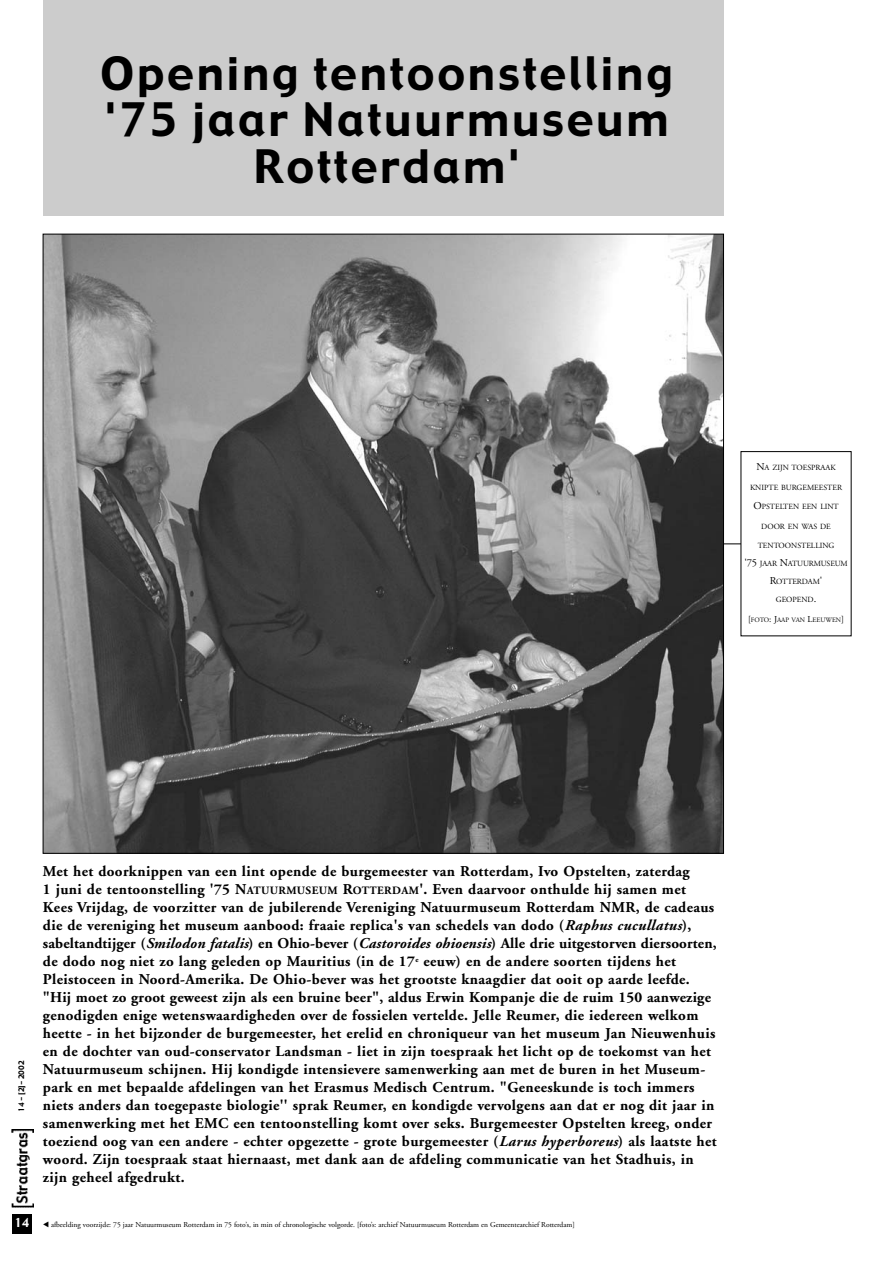
<style>
.page{position:relative;width:893px;height:1263px;background:#fff}
.page>*{position:absolute;margin:0;border:0;box-sizing:border-box;transform-origin:0 0}
.t1{font:45px/46.5px "Gadget";letter-spacing:.06em;color:#000;text-align:center}
.t2{font:700 15px/18px "Adobe Garamond";letter-spacing:.025em;color:#000}
.t3{font:12px "Gadget";color:#fff}
.t4{font:7.8px "Adobe Garamond";color:#000}
.t5{font:7.5px "Adobe Garamond";color:#000}
.t6{font:7.5px "Gadget";color:#000}
.t7{font:6.75px "Adobe Garamond";color:#000}
.s1{font-size:10.5px}
.s2{font-size:9px}
.s3{font-size:11.25px}
.s4{font-style:italic}
</style>
<div class="page">
<img style="left:12px;top:1130px;width:21px;height:78px">
<div style="left:12px;top:1214px;width:20px;height:19px;background:#000"></div>
<svg style="left:723px;top:544px;width:18px;height:1px"></svg>
<div style="left:43px;top:0;width:680px;height:216px;background:#ccc"></div>
<img style="left:45px;top:236px;width:676px;height:615px">
<h1 class="t1" style="left:101px;top:53px;width:574px">Opening tentoonstelling '75 jaar Natuurmuseum<br>Rotterdam'</h1>
<p class="t4" style="left:756px;top:465px;width:81px"><span class="s1">N</span>A ZIJN TOESPRAAK</p>
<p class="t4" style="left:750px;top:484px;width:94px">KNIPTE BURGEMEESTER</p>
<p class="t4" style="left:753px;top:504px;width:87px"><span class="s1">O</span>PSTELTEN EEN LINT</p>
<p class="t4" style="left:761px;top:523px;width:71px">DOOR EN WAS DE</p>
<p class="t4" style="left:757px;top:543px;width:78px">TENTOONSTELLING</p>
<p class="t4" style="left:744px;top:561px;width:105px"><span class="s1">'75</span> JAAR <span class="s1">N</span>ATUURMUSEUM</p>
<p class="t4" style="left:769px;top:579px;width:54px"><span class="s1">R</span>OTTERDAM<span class="s1">'</span></p>
<p class="t4" style="left:775px;top:597px;width:42px">GEOPEND<span class="s1">.</span></p>
<p class="t7" style="left:748px;top:617px;width:98px"><span class="s2">[</span>FOTO<span class="s2">: J</span>AAP VAN <span class="s2">L</span>EEUWEN<span class="s2">]</span></p>
<p class="t6" style="left:19px;top:1112px;width:52px;rotate:-90deg">14 - [2]- 2002</p>
<p class="t3" style="left:15px;top:1218px;width:16px">14</p>
<p class="t2" style="left:43px;top:864px;width:675px">Met het doorknippen van een lint opende de burgemeester van Rotterdam, Ivo Opstelten, zaterdag<br>1 juni de tentoonstelling '75 N<span class="s3">ATUURMUSEUM</span> R<span class="s3">OTTERDAM</span>'. Even daarvoor onthulde hij samen met Kees Vrijdag, de voorzitter van de jubilerende Vereniging Natuurmuseum Rotterdam NMR, de cadeaus die de vereniging het museum aanbood: fraaie replica's van schedels van dodo (<span class="s4">Raphus cucullatus</span>), sabeltandtijger (<span class="s4">Smilodon fatalis</span>) en Ohio-bever (<span class="s4">Castoroides ohioensis</span>) Alle drie uitgestorven diersoorten, de dodo nog niet zo lang geleden op Mauritius (in de 17<sup>e</sup> eeuw) en de andere soorten tijdens het Pleistoceen in Noord-Amerika. De Ohio-bever was het grootste knaagdier dat ooit op aarde leefde. "Hij moet zo groot geweest zijn als een bruine beer", aldus Erwin Kompanje die de ruim 150 aanwezige genodigden enige wetenswaardigheden over de fossielen vertelde. Jelle Reumer, die iedereen welkom heette - in het bijzonder de burgemeester, het erelid en chroniqueur van het museum Jan Nieuwenhuis en de dochter van oud-conservator Landsman - liet in zijn toespraak het licht op de toekomst van het Natuurmuseum schijnen. Hij kondigde intensievere samenwerking aan met de buren in het Museum&shy;park en met bepaalde afdelingen van het Erasmus Medisch Centrum. "Geneeskunde is toch immers niets anders dan toegepaste biologie'' sprak Reumer, en kondigde vervolgens aan dat er nog dit jaar in samenwerking met het EMC een tentoonstelling komt over seks. Burgemeester Opstelten kreeg, onder toeziend oog van een andere - echter opgezette - grote burgemeester (<span class="s4">Larus hyperboreus</span>) als laatste het woord. Zijn toespraak staat hiernaast, met dank aan de afdeling communicatie van het Stadhuis, in zijn geheel afgedrukt.</p>
<p class="t5" style="left:51px;top:1222px;width:525px">afbeelding voorzijde: 75 jaar Natuurmuseum Rotterdam in 75 foto’s, in min of chronologische volgorde. [foto’s: archief Natuurmuseum Rotterdam en Gemeentearchief Rotterdam]</p>
</div>
